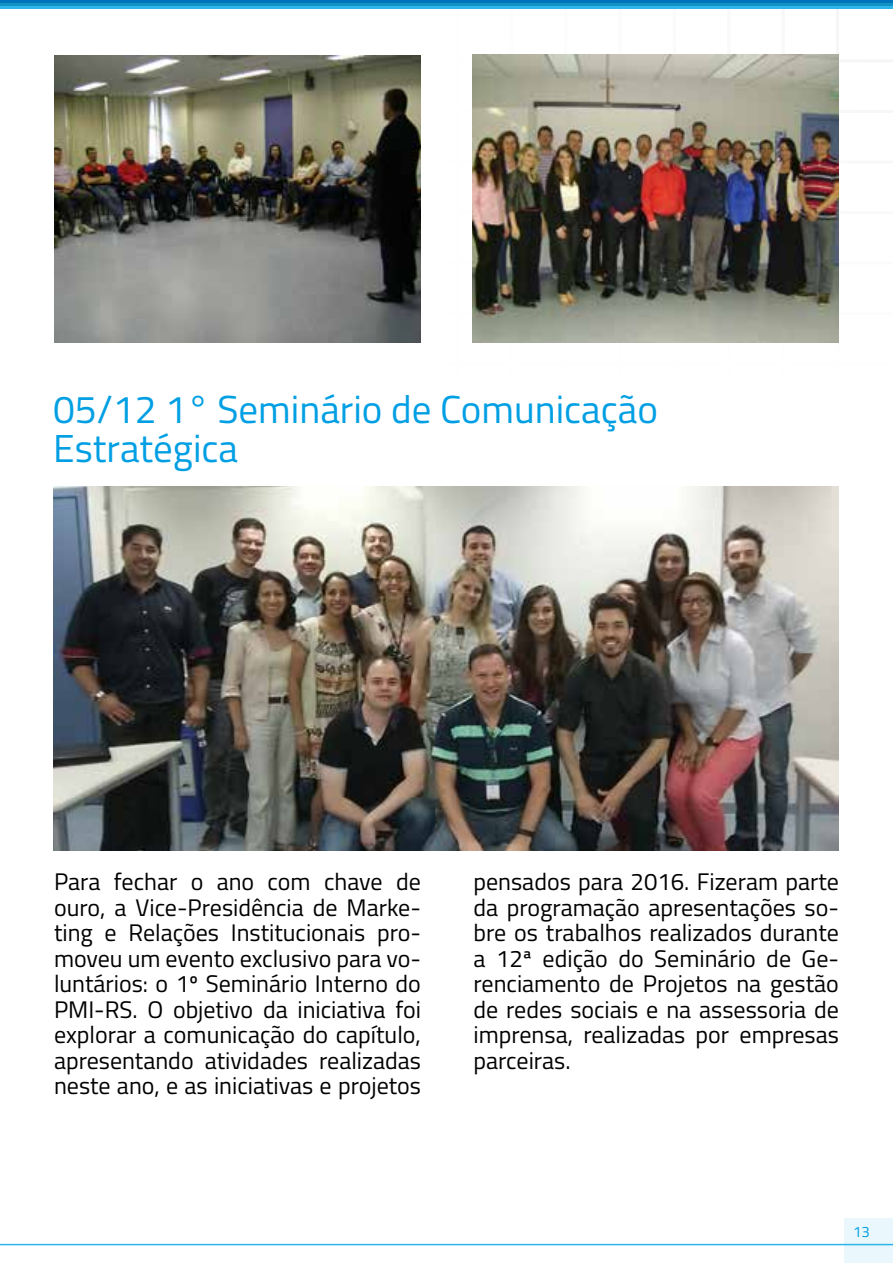
<style>
.page{position:relative;width:893px;height:1263px;background:#fff}
.page>*{position:absolute;margin:0;border:0;box-sizing:border-box;transform-origin:0 0}
.t1{font:39px/39px "Titillium Web";color:#009fe3}
.t2{font:24px/25.5px "Titillium Web";color:#000;text-align:justify}
.t3{font:15px "Titillium Web";color:#009fe3}
</style>
<div class="page">
<div style="left:845px;top:1218px;width:48px;height:45px;background:#eaf7fc"></div>
<hr style="left:0;top:1244px;width:893px;height:1px;background:#2fb4e9">
<hr style="left:0;top:0;width:893px;height:3px;background:#0072bb">
<hr style="left:0;top:3px;width:893px;height:3px;background:#1092c4">
<hr style="left:0;top:6px;width:893px;height:3px;background:#2fb4e9">
<img style="left:54px;top:55px;width:367px;height:287px">
<img style="left:472px;top:54px;width:367px;height:288px">
<img style="left:53px;top:487px;width:785px;height:363px">
<h1 class="t1" style="left:53px;top:388px;width:606px">05/12 1° Seminário de Comunicação<br>Estratégica</h1>
<p class="t2" style="left:54px;top:868px;width:368px">Para fechar o ano com chave de ouro, a Vice-Presidência de Marke&shy;ting e Relações Institucionais pro&shy;moveu um evento exclusivo para vo&shy;luntários: o 1º Seminário Interno do PMI-RS. O objetivo da iniciativa foi explorar a comunicação do capítulo, apresentando atividades realizadas neste ano, e as iniciativas e projetos</p>
<p class="t2" style="left:473px;top:868px;width:367px">pensados para 2016. Fizeram parte da programação apresentações so&shy;bre os trabalhos realizados durante a 12ª edição do Seminário de Ge&shy;renciamento de Projetos na gestão de redes sociais e na assessoria de imprensa, realizadas por empresas parceiras.</p>
<p class="t3" style="left:853px;top:1220px;width:18px">13</p>
</div>
